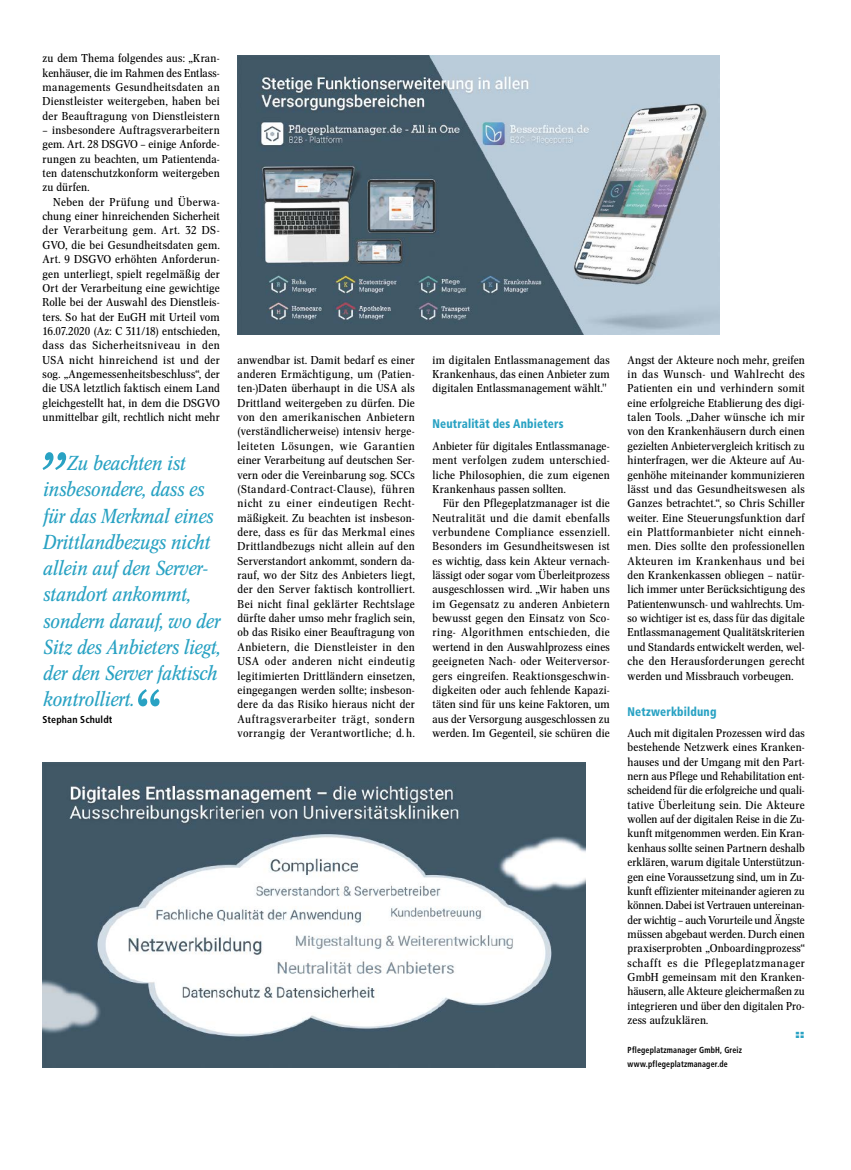
<style>
.page{position:relative;width:851px;height:1170px;background:#fff}
.page>*{position:absolute;margin:0;border:0;box-sizing:border-box;transform-origin:0 0}
.t1{font:italic 20px/26.2px "Concorde Nova";color:#29a2c3}
.t2{font:900 condensed 12.5px "Frutiger LT Std";letter-spacing:.015em;color:#29a2c3;scale:.9 1}
.t3{font:11.25px/14.4px "Concorde Nova";letter-spacing:.015em;color:#000;text-align:justify;scale:1.07 1}
.t4{font:900 expanded 11.25px "Helvetica Neue LT Std";color:#29a2c3;scale:1.07 1}
.t5{font:700 condensed 10px "Frutiger LT Std";letter-spacing:.02em;color:#000}
.t6{font:700 condensed 8.75px/14.4px "Frutiger LT Std";letter-spacing:.025em;color:#000;scale:.9 1}
</style>
<div class="page">
<svg style="left:43px;top:452px;width:23px;height:18px"></svg>
<svg style="left:138px;top:689px;width:21px;height:17px"></svg>
<img style="left:43px;top:762px;width:542px;height:305px">
<img style="left:237px;top:55px;width:482px;height:280px">
<p class="t3" style="left:43px;top:51px;width:167px">zu dem Thema folgendes aus: „Kran&shy;kenhäuser, die im Rahmen des Entlass&shy;managements Gesundheitsdaten an Dienstleister weitergeben, haben bei der Beauftragung von Dienstleistern</p>
<p class="t3" style="left:43px;top:123px;width:167px">– insbesondere Auftragsverarbeitern gem. Art. 28 DSGVO – einige Anforde&shy;rungen zu beachten, um Patientenda&shy;ten datenschutzkonform weitergeben zu dürfen.</p>
<p class="t3" style="left:43px;top:195px;width:167px;text-indent:11px">Neben der Prüfung und Überwa&shy;chung einer hinreichenden Sicherheit der Verarbeitung gem. Art. 32 DS-GVO, die bei Gesundheitsdaten gem.<br>Art. 9 DSGVO erhöhten Anforderun&shy;gen unterliegt, spielt regelmäßig der Ort der Verarbeitung eine gewichtige Rolle bei der Auswahl des Dienstleis&shy;ters. So hat der EuGH mit Urteil vom 16.07.2020 (Az: C 311/18) entschieden, dass das Sicherheitsniveau in den USA nicht hinreichend ist und der sog. „Angemessenheitsbeschluss“, der die USA letztlich faktisch einem Land gleichgestellt hat, in dem die DSGVO unmittelbar gilt, rechtlich nicht mehr</p>
<h1 class="t1" style="left:43px;top:450px;width:178px;text-indent:24px">Zu beachten ist insbesondere, dass es für das Merkmal eines<br>Drittlandbezugs nicht allein auf den Server&shy;standort ankommt, sondern darauf, wo der<br>Sitz des Anbieters liegt, der den Server faktisch kontrolliert.</h1>
<p class="t5" style="left:43px;top:713px;width:71px">Stephan Schuldt</p>
<p class="t3" style="left:237px;top:352px;width:167px">anwendbar ist. Damit bedarf es einer anderen Ermächtigung, um (Patien&shy;ten-)Daten überhaupt in die USA als Drittland weitergeben zu dürfen. Die von den amerikanischen Anbietern (verständlicherweise) intensiv herge&shy;leiteten Lösungen, wie Garantien einer Verarbeitung auf deutschen Ser&shy;vern oder die Vereinbarung sog. SCCs (Standard-Contract-Clause), führen nicht zu einer eindeutigen Recht&shy;mäßigkeit. Zu beachten ist insbeson&shy;dere, dass es für das Merkmal eines Drittlandbezugs nicht allein auf den Serverstandort ankommt, sondern da&shy;rauf, wo der Sitz des Anbieters liegt, der den Server faktisch kontrolliert.<br>Bei nicht final geklärter Rechtslage dürfte daher umso mehr fraglich sein, ob das Risiko einer Beauftragung von Anbietern, die Dienstleister in den USA oder anderen nicht eindeutig legitimierten Drittländern einsetzen, eingegangen werden sollte; insbeson&shy;dere da das Risiko hieraus nicht der Auftragsverarbeiter trägt, sondern vorrangig der Verantwortliche; d. h.</p>
<p class="t3" style="left:432px;top:352px;width:167px">im digitalen Entlassmanagement das Krankenhaus, das einen Anbieter zum digitalen Entlassmanagement wählt."</p>
<p class="t2" style="left:432px;top:416px;width:147px">Neutralität des Anbieters</p>
<p class="t3" style="left:432px;top:439px;width:167px">Anbieter für digitales Entlassmanage&shy;ment verfolgen zudem unterschied&shy;liche Philosophien, die zum eigenen Krankenhaus passen sollten.</p>
<p class="t3" style="left:432px;top:496px;width:167px;text-indent:11px">Für den Pflegeplatzmanager ist die Neutralität und die damit ebenfalls verbundene Compliance essenziell.<br>Besonders im Gesundheitswesen ist es wichtig, dass kein Akteur vernach&shy;lässigt oder sogar vom Überleitprozess ausgeschlossen wird. „Wir haben uns im Gegensatz zu anderen Anbietern bewusst gegen den Einsatz von Sco&shy;ring- Algorithmen entschieden, die wertend in den Auswahlprozess eines geeigneten Nach- oder Weiterversor&shy;gers eingreifen. Reaktionsgeschwin&shy;digkeiten oder auch fehlende Kapazi&shy;täten sind für uns keine Faktoren, um aus der Versorgung ausgeschlossen zu werden. Im Gegenteil, sie schüren die</p>
<p class="t3" style="left:627px;top:352px;width:167px">Angst der Akteure noch mehr, greifen in das Wunsch- und Wahlrecht des Patienten ein und verhindern somit eine erfolgreiche Etablierung des digi&shy;talen Tools. „Daher wünsche ich mir von den Krankenhäusern durch einen gezielten Anbietervergleich kritisch zu hinterfragen, wer die Akteure auf Au&shy;genhöhe miteinander kommunizieren lässt und das Gesundheitswesen als Ganzes betrachtet.“, so Chris Schiller weiter. Eine Steuerungsfunktion darf ein Plattformanbieter nicht einneh&shy;men. Dies sollte den professionellen Akteuren im Krankenhaus und bei den Krankenkassen obliegen – natür&shy;lich immer unter Berücksichtigung des Patientenwunsch- und wahlrechts. Um&shy;so wichtiger ist es, dass für das digitale Entlassmanagement Qualitätskriterien und Standards entwickelt werden, wel&shy;che den Herausforderungen gerecht werden und Missbrauch vorbeugen.</p>
<p class="t2" style="left:627px;top:703px;width:100px">Netzwerkbildung</p>
<p class="t3" style="left:627px;top:726px;width:167px">Auch mit digitalen Prozessen wird das bestehende Netzwerk eines Kranken&shy;hauses und der Umgang mit den Part&shy;nern aus Pflege und Rehabilitation ent&shy;scheidend für die erfolgreiche und quali&shy;tative Überleitung sein. Die Akteure wollen auf der digitalen Reise in die Zu&shy;kunft mitgenommen werden. Ein Kran&shy;kenhaus sollte seinen Partnern deshalb erklären, warum digitale Unterstützun&shy;gen eine Voraussetzung sind, um in Zu&shy;kunft effizienter miteinander agieren zu können. Dabei ist Vertrauen untereinan&shy;der wichtig – auch Vorurteile und Ängste müssen abgebaut werden. Durch einen praxiserprobten „Onboardingprozess“ schafft es die Pflegeplatzmanager GmbH gemeinsam mit den Kranken&shy;häusern, alle Akteure gleichermaßen zu integrieren und über den digitalen Pro&shy;zess aufzuklären.</p>
<p class="t4" style="left:795px;top:1026px;width:11px">::</p>
<p class="t6" style="left:627px;top:1042px;width:129px">Pflegeplatzmanager GmbH, Greiz www.pflegeplatzmanager.de</p>
</div>
